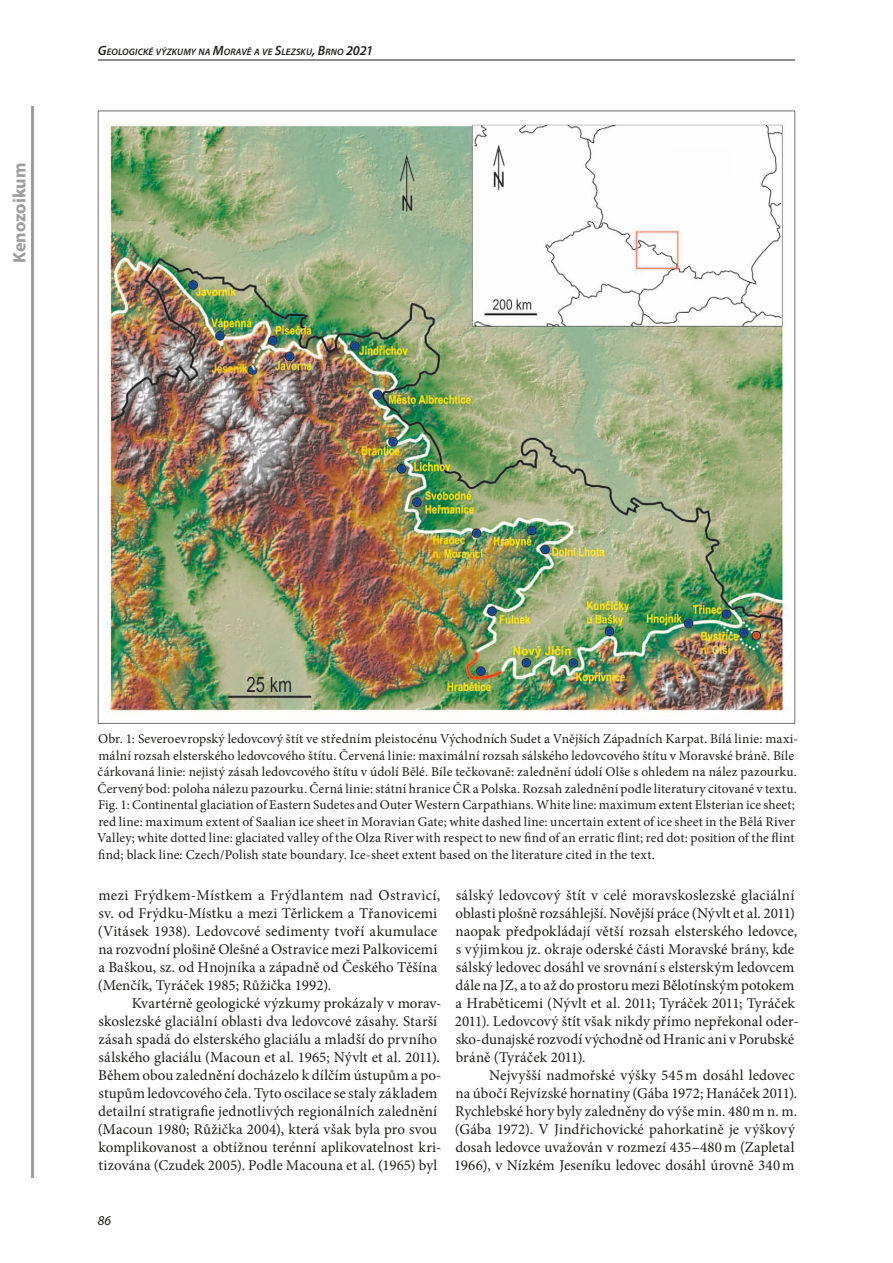
<style>
.page{position:relative;width:893px;height:1263px;background:#fff}
.page>*{position:absolute;margin:0;border:0;box-sizing:border-box;transform-origin:0 0}
.t1{font:700 18px "Myriad Pro";color:#9d9d9d}
.t2{font:15px/18px "Minion Pro";letter-spacing:.005em;color:#1d1d1b}
.t3{font:13.5px/16.5px "Minion Pro";letter-spacing:.01em;color:#1d1d1b}
.t4{font:italic 13.5px "Myriad Pro";color:#1d1d1b}
.t5{font:italic 600 9.45px "Myriad Pro";letter-spacing:.01em;color:#1d1d1b}
.s1{font-size:13.5px}
</style>
<div class="page">
<hr style="left:31px;top:106px;width:3px;height:1072px;background:#9d9d9d">
<hr style="left:98px;top:60px;width:697px;height:1px;background:#1d1d1b">
<img style="left:107px;top:123px;width:679px;height:593px">
<p class="t1" style="left:8px;top:263px;width:102px;rotate:-90deg">Kenozoikum</p>
<p class="t5" style="left:98px;top:46px;width:277px"><span class="s1">G</span>EOLOGICKÉ VÝZKUMY NA <span class="s1">M</span>ORAVĚ A VE <span class="s1">S</span>LEZSKU<span class="s1">, B</span>RNO <span class="s1">2021</span></p>
<p class="t3" style="left:97px;top:731px;width:703px">Obr. 1: Severoevropský ledovcový štít ve středním pleistocénu Východních Sudet a Vnějších Západních Karpat. Bílá linie: maxi&shy;mální rozsah elsterského ledovcového štítu. Červená linie: maximální rozsah sálského ledovcového štítu v Moravské bráně. Bíle čárkovaná linie: nejistý zásah ledovcového štítu v údolí Bělé. Bíle tečkovaně: zalednění údolí Olše s ohledem na nález pazourku.<br>Červený bod: poloha nálezu pazourku. Černá linie: státní hranice ČR a Polska. Rozsah zalednění podle literatury citované v textu.<br>Fig. 1: Continental glaciation of Eastern Sudetes and Outer Western Carpathians. White line: maximum extent Elsterian ice sheet; red line: maximum extent of Saalian ice sheet in Moravian Gate; white dashed line: uncertain extent of ice sheet in the Bělá River Valley; white dotted line: glaciated valley of the Olza River with respect to new find of an erratic flint; red dot: position of the flint find; black line: Czech/Polish state boundary. Ice-sheet extent based on the literature cited in the text.</p>
<p class="t2" style="left:98px;top:886px;width:344px">mezi Frýdkem-Místkem a Frýdlantem nad Ostravicí, sv. od Frýdku-Místku a mezi Těrlickem a Třanovicemi (Vitásek 1938). Ledovcové sedimenty tvoří akumulace na rozvodní plošině Olešné a Ostravice mezi Palkovicemi a Baškou, sz. od Hnojníka a západně od Českého Těšína (Menčík, Tyráček 1985; Růžička 1992).</p>
<p class="t2" style="left:98px;top:994px;width:345px;text-indent:34px">Kvartérně geologické výzkumy prokázaly v morav&shy;skoslezské glaciální oblasti dva ledovcové zásahy. Starší zásah spadá do elsterského glaciálu a mladší do prvního sálského glaciálu (Macoun et al. 1965; Nývlt et al. 2011).<br>Během obou zalednění docházelo k dílčím ústupům a po&shy;stupům ledovcového čela. Tyto oscilace se staly základem detailní stratigrafie jednotlivých regionálních zalednění (Macoun 1980; Růžička 2004), která však byla pro svou komplikovanost a obtížnou terénní aplikovatelnost kri&shy;tizována (Czudek 2005). Podle Macouna et al. (1965) byl</p>
<p class="t2" style="left:455px;top:886px;width:345px">sálský ledovcový štít v celé moravskoslezské glaciální oblasti plošně rozsáhlejší. Novější práce (Nývlt et al. 2011) naopak předpokládají větší rozsah elsterského ledovce, s výjimkou jz. okraje oderské části Moravské brány, kde sálský ledovec dosáhl ve srovnání s elsterským ledovcem dále na JZ, a to až do prostoru mezi Bělotínským potokem a Hraběticemi (Nývlt et al. 2011; Tyráček 2011; Tyráček 2011). Ledovcový štít však nikdy přímo nepřekonal oder&shy;sko-dunajské rozvodí východně od Hranic ani v Porubské bráně (Tyráček 2011).</p>
<p class="t2" style="left:454px;top:1066px;width:345px;text-indent:35px">Nejvyšší nadmořské výšky 545m dosáhl ledovec na úbočí Rejvízské hornatiny (Gába 1972; Hanáček 2011).<br>Rychlebské hory byly zaledněny do výše min. 480m n. m. (Gába 1972). V Jindřichovické pahorkatině je výškový dosah ledovce uvažován v rozmezí 435–480m (Zapletal 1966), v Nízkém Jeseníku ledovec dosáhl úrovně 340m</p>
<p class="t4" style="left:98px;top:1212px;width:15px">86</p>
</div>
